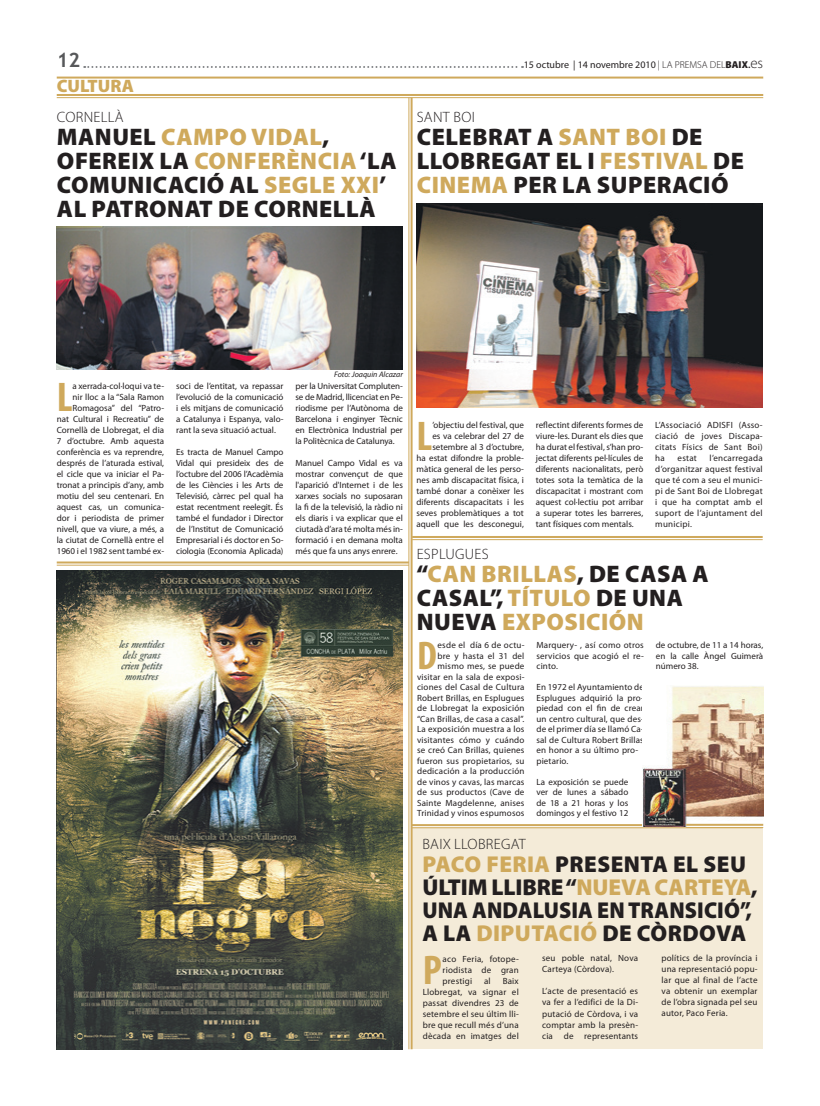
<style>
.page{position:relative;width:820px;height:1106px;background:#fff}
.page>*{position:absolute;margin:0;border:0;box-sizing:border-box;transform-origin:0 0}
.t1{font:700 condensed 41.6px "Myriad Pro";color:#cfa95c}
.t2{font:700 condensed 40.2px "Myriad Pro";color:#cfa95c}
.t3{font:900 24px/24px "Myriad Pro";letter-spacing:.02em;color:#231f20}
.t4{font:900 24px "Myriad Pro";letter-spacing:.02em;color:#cfa95c}
.t5{font:900 23px "Myriad Pro";letter-spacing:.02em;color:#231f20}
.t6{font:900 23px "Myriad Pro";color:#cfa95c}
.t7{font:900 23px "Myriad Pro";letter-spacing:.02em;color:#231f20;scale:.95 1}
.t8{font:700 20px "Trebuchet MS";color:#57585a}
.t9{font:900 18px "Myriad Pro";color:#cfa95c}
.t10{font:300 15px "Myriad Pro";color:#231f20}
.t11{font:10px "Myriad Pro";color:#231f20}
.t12{font:9px/11px "Myriad Pro";letter-spacing:.005em;color:#231f20;text-align:justify}
.t13{font:italic 8px "Myriad Pro";color:#231f20}
.s1{font-weight:300}
.s2{font-weight:900}
.s3{font-weight:600}
.s4{font-weight:300;font-size:15px}
.s5{color:#231f20}
.s6{color:#cfa95c}
</style>
<div class="page">
<div style="left:411px;top:827px;width:352px;height:222px;background:#f4ebd8"></div>
<hr style="left:412px;top:824px;width:350px;height:2px;background:#cfa95c">
<hr style="left:412px;top:827px;width:350px;height:1px;background:#cfa95c">
<hr style="left:57px;top:94px;width:706px;height:2px;background:#cfa95c">
<hr style="left:57px;top:97px;width:706px;height:1px;background:#cfa95c">
<hr style="left:57px;top:77px;width:706px;height:2px;background:#cfa95c">
<svg style="left:84px;top:66px;width:439px;height:2px"></svg>
<img style="left:57px;top:570px;width:346px;height:479px">
<img style="left:416px;top:203px;width:346px;height:204px">
<hr style="left:412px;top:536px;width:350px;height:2px;background:#cfa95c">
<hr style="left:412px;top:539px;width:350px;height:1px;background:#cfa95c">
<hr style="left:57px;top:561px;width:352px;height:2px;background:#cfa95c">
<hr style="left:57px;top:565px;width:352px;height:1px;background:#cfa95c">
<hr style="left:410px;top:98px;width:2px;height:951px;background:#cfa95c">
<hr style="left:408px;top:98px;width:1px;height:951px;background:#cfa95c">
<img style="left:642px;top:686px;width:121px;height:140px">
<hr style="left:686px;top:823px;width:77px;height:2px;background:#cfa95c">
<hr style="left:686px;top:827px;width:77px;height:1px;background:#cfa95c">
<img style="left:57px;top:227px;width:346px;height:142px">
<h3 class="t8" style="left:57px;top:47px;width:25px">12</h3>
<p class="t11" style="left:523px;top:58px;width:241px">15 octubre | 14 novembre 2010 <span class="s1">| LA PREMSA DEL</span><span class="s2">BAIX</span><span class="s3">.</span><span class="s4">ES</span></p>
<h3 class="t9" style="left:57px;top:76px;width:79px">CULTURA</h3>
<h3 class="t3" style="left:57px;top:125px;width:38px">MANUEL</h3>
<h3 class="t4" style="left:161px;top:123px;width:34px">CAMPO</h3>
<h3 class="t4" style="left:251px;top:123px;width:79px">VIDAL<span class="s5">,</span></h3>
<h3 class="t3" style="left:57px;top:149px;width:15px">OFEREIX</h3>
<h3 class="t4" style="left:159px;top:147px;width:51px"><span class="s5">LA</span> CONFER</h3>
<h3 class="t4" style="left:286px;top:147px;width:29px">ÈNCIA</h3>
<h3 class="t3" style="left:360px;top:149px;width:35px">‘LA</h3>
<h3 class="t3" style="left:57px;top:173px;width:16px">COMUNICACI</h3>
<h3 class="t4" style="left:207px;top:171px;width:73px"><span class="s5">Ó AL</span> SEGLE</h3>
<h3 class="t10" style="left:57px;top:109px;width:10px">CORNELLÀ</h3>
<h3 class="t10" style="left:416px;top:109px;width:10px">SANT</h3>
<h3 class="t10" style="left:453px;top:109px;width:8px">BOI</h3>
<h3 class="t3" style="left:416px;top:125px;width:30px">CELEBRAT</h3>
<h3 class="t4" style="left:537px;top:123px;width:53px"><span class="s5">A</span> SANT</h3>
<h3 class="t4" style="left:625px;top:123px;width:76px">BOI <span class="s5">DE</span></h3>
<h3 class="t3" style="left:416px;top:149px;width:29px">LLOBREGAT</h3>
<h3 class="t4" style="left:555px;top:147px;width:71px"><span class="s5">EL I</span> FESTI</h3>
<h3 class="t4" style="left:663px;top:147px;width:80px">VAL <span class="s5">DE</span></h3>
<h3 class="t4" style="left:416px;top:171px;width:31px">CINEMA</h3>
<h3 class="t3" style="left:513px;top:173px;width:15px">PER</h3>
<h3 class="t3" style="left:562px;top:173px;width:50px">LA SUPERACI</h3>
<h3 class="t3" style="left:710px;top:173px;width:19px">Ó</h3>
<h3 class="t3" style="left:57px;top:173px;width:330px;text-indent:284px"><span class="s6">XXI</span>’<br>AL PATRONAT DE CORNELLÀ</h3>
<p class="t12" style="left:57px;top:381px;width:109px;text-align:right">a xerrada-col·loqui va te-<br>nir lloc a la “Sala Ramon<br>Romagosa” del “Patro-<br>nat Cultural i Recreatiu” de<br>Cornellà de Llobregat, el dia<br>7 d’octubre. Amb aquesta conferència es va reprendre, després de l’aturada estival, el cicle que va iniciar el Pa&shy;tronat a principis d’any, amb motiu del seu centenari. En aquest cas, un comunica&shy;dor i periodista de primer nivell, que va viure, a més, a la ciutat de Cornellà entre el<br>1960 i el 1982 sent també ex-</p>
<p class="t12" style="left:176px;top:381px;width:109px">soci de l’entitat, va repassar l’evolució de la comunicació i els mitjans de comunicació a Catalunya i Espanya, valo&shy;rant la seva situació actual.</p>
<h1 class="t1" style="left:57px;top:371px;width:14px">L</h1>
<p class="t12" style="left:176px;top:446px;width:109px">Es tracta de Manuel Campo Vidal qui presideix des de l’octubre del 2006 l’Acadèmia de les Ciències i les Arts de Televisió, càrrec pel qual ha estat recentment reelegit. És també el fundador i Director de l’Institut de Comunicació Empresarial i és doctor en So&shy;ciologia (Economia Aplicada)</p>
<p class="t13" style="left:334px;top:369px;width:70px">Foto: Joaquin Alcazar</p>
<p class="t12" style="left:295px;top:380px;width:109px">per la Universitat Compluten&shy;se de Madrid, llicenciat en Pe&shy;riodisme per l’Autònoma de Barcelona i enginyer Tècnic en Electrònica Industrial per la Politècnica de Catalunya.</p>
<p class="t12" style="left:295px;top:457px;width:109px">Manuel Campo Vidal es va mostrar convençut de que l'aparició d'Internet i de les xarxes socials no suposaran la fi de la televisió, la ràdio ni els diaris i va explicar que el ciutadà d’ara té molta més in&shy;formació i en demana molta més que fa uns anys enrere.</p>
<p class="t12" style="left:416px;top:419px;width:109px;text-align:right">’objectiu del festival, que<br>es va celebrar del 27 de setembre al 3 d’octubre,<br>ha estat difondre la proble&shy;màtica general de les perso&shy;nes amb discapacitat física, i també donar a conèixer les diferents discapacitats i les seves problemàtiques a tot aquell que les desconegui,</p>
<p class="t12" style="left:535px;top:419px;width:109px">reflectint diferents formes de viure-les. Durant els dies que ha durat el festival, s’han pro&shy;jectat diferents pel·lícules de diferents nacionalitats, però totes sota la temàtica de la discapacitat i mostrant com aquest col·lectiu pot arribar a superar totes les barreres, tant físiques com mentals.</p>
<p class="t12" style="left:655px;top:419px;width:109px">L’Associació ADISFI (Asso&shy;ciació de joves Discapa&shy;citats Físics de Sant Boi) ha</p>
<h1 class="t1" style="left:416px;top:410px;width:14px">L</h1>
<p class="t12" style="left:655px;top:452px;width:109px;text-indent:54px">l’encarregada d’organitzar aquest festival que té com a seu el munici&shy;pi de Sant Boi de Llobregat i que ha comptat amb el suport de l’ajuntament del municipi.</p>
<p class="t12" style="left:677px;top:452px;width:21px">estat</p>
<h3 class="t10" style="left:416px;top:546px;width:9px">ESPLUGUES</h3>
<h3 class="t4" style="left:416px;top:560px;width:95px"><span class="s5">“</span>CAN BRILLAS</h3>
<h3 class="t3" style="left:577px;top:562px;width:64px">, DE CASA</h3>
<h3 class="t3" style="left:692px;top:562px;width:15px">A</h3>
<h3 class="t3" style="left:416px;top:586px;width:16px">CASAL</h3>
<h3 class="t4" style="left:490px;top:584px;width:56px"><span class="s5">”,</span> T ÍTULO</h3>
<h3 class="t3" style="left:595px;top:586px;width:54px">DE UNA</h3>
<h3 class="t3" style="left:416px;top:610px;width:17px">NUE</h3>
<h3 class="t4" style="left:465px;top:608px;width:51px"><span class="s5">VA</span> EXPOSICI</h3>
<h3 class="t4" style="left:608px;top:608px;width:33px">ÓN</h3>
<p class="t12" style="left:417px;top:640px;width:109px;line-height:10.5px;text-align:right">esde el día 6 de octu-<br>bre y hasta el 31 del mismo mes, se puede visitar en la sala de exposi&shy;ciones del Casal de Cultura<br>Robert Brillas, en Esplugues de Llobregat la exposición “Can Brillas, de casa a casal”.<br>La exposición muestra a los visitantes cómo y cuándo se creó Can Brillas, quienes fueron sus propietarios, su dedicación a la producción de vinos y cavas, las marcas de sus productos (Cave de<br>Sainte Magdelenne, anises<br>Trinidad y vinos espumosos</p>
<p class="t12" style="left:536px;top:640px;width:109px;line-height:10.5px">Marquery- , así como otros servicios que acogió el re&shy;cinto.</p>
<h2 class="t2" style="left:417px;top:630px;width:18px">D</h2>
<p class="t12" style="left:536px;top:682px;width:109px;line-height:10.5px;text-align:left">En 1972 el Ayuntamiento de<br>Esplugues adquirió la pro&shy;piedad con el fin de crear un centro cultural, que des&shy;de el primer día se llamó Ca&shy;sal de Cultura Robert Brillas en honor a su último pro&shy;pietario.</p>
<p class="t12" style="left:536px;top:776px;width:93px;line-height:10.5px">La exposición se puede ver de lunes a sábado de 18 a 21 horas y los domingos y el festivo 12</p>
<h3 class="t10" style="left:422px;top:836px;width:8px">BAIX</h3>
<h3 class="t10" style="left:454px;top:836px;width:9px">LLOBREGAT</h3>
<p class="t12" style="left:655px;top:640px;width:109px;line-height:10.5px">de octubre, de 11 a 14 horas, en la calle Àngel Guimerà número 38.</p>
<h3 class="t6" style="left:422px;top:850px;width:30px">PACO</h3>
<h3 class="t6" style="left:486px;top:850px;width:27px">FERIA</h3>
<h3 class="t5" style="left:555px;top:850px;width:15px">PRESENTA</h3>
<h3 class="t5" style="left:672px;top:850px;width:45px">EL SEU</h3>
<h3 class="t5" style="left:422px;top:873px;width:14px">ÚLTIM</h3>
<h3 class="t5" style="left:491px;top:873px;width:13px">LLIBRE</h3>
<h3 class="t6" style="left:565px;top:873px;width:118px"><span class="s5">“</span>NUEVA CARTEYA</h3>
<h3 class="t5" style="left:750px;top:873px;width:8px">,</h3>
<h3 class="t7" style="left:422px;top:896px;width:17px">UNA</h3>
<h3 class="t7" style="left:472px;top:896px;width:63px">ANDALUSIA</h3>
<h3 class="t7" style="left:597px;top:896px;width:46px">EN TRANSICI</h3>
<h3 class="t7" style="left:723px;top:896px;width:31px">Ó”,</h3>
<h3 class="t6" style="left:422px;top:919px;width:68px"><span class="s5">ALA</span> DIPUTACI</h3>
<h3 class="t5" style="left:580px;top:919px;width:164px"><span class="s6">Ó</span> DE CÒRDOVA</h3>
<h1 class="t1" style="left:422px;top:943px;width:17px">P</h1>
<p class="t12" style="left:442px;top:952px;width:78px">aco Feria, fotope&shy;riodista de gran prestigi</p>
<p class="t12" style="left:484px;top:974px;width:8px">al</p>
<p class="t12" style="left:422px;top:974px;width:97px;text-indent:80px">Baix Llobregat, va signar el passat divendres 23 de setembre el seu últim lli&shy;bre que recull més d’una dècada en imatges del</p>
<p class="t12" style="left:542px;top:952px;width:97px">seu poble natal, Nova<br>Carteya (Còrdova).</p>
<p class="t12" style="left:542px;top:985px;width:97px">L’acte de presentació es va fer a l’edifici de la Di&shy;putació de Còrdova, i va comptar amb la presèn&shy;cia de representants</p>
<p class="t12" style="left:661px;top:952px;width:97px">polítics de la província i una representació popu&shy;lar que al final de l’acte va obtenir un exemplar de l’obra signada pel seu autor, Paco Feria.</p>
</div>
